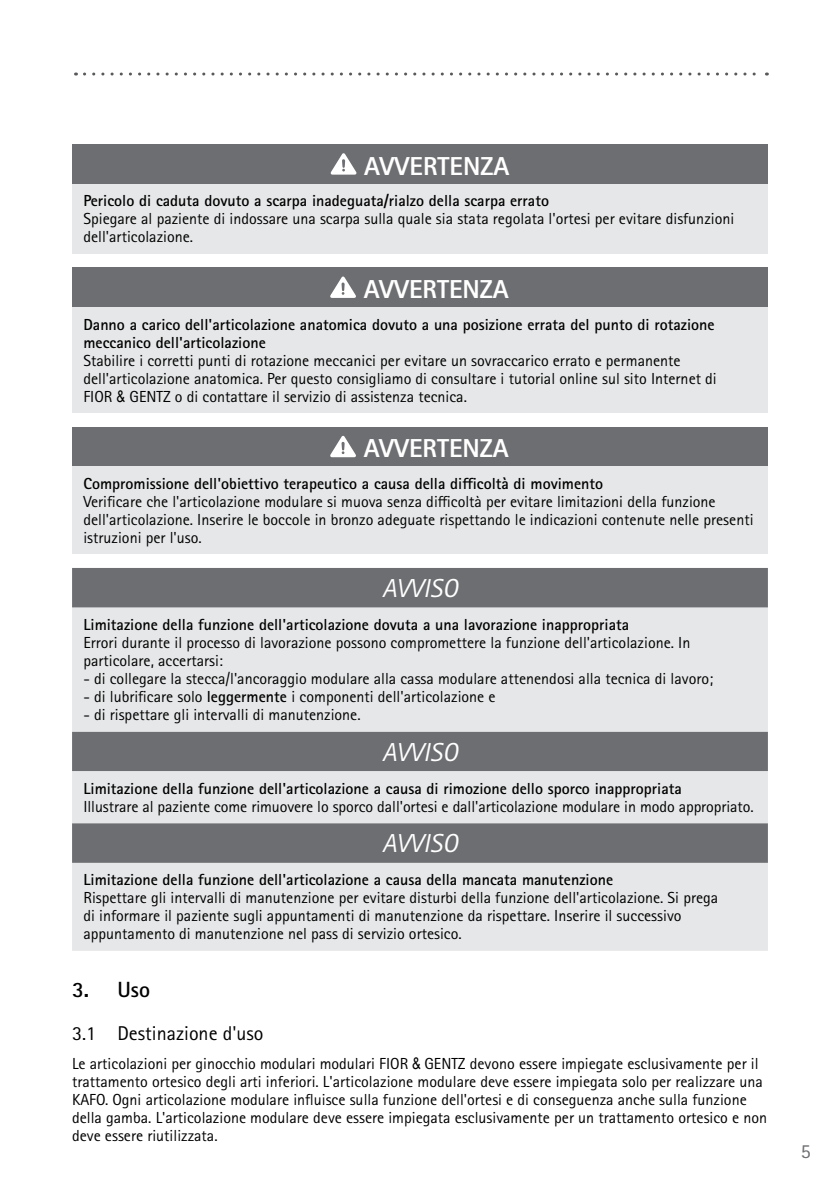
<style>
.page{position:relative;width:840px;height:1191px;background:#fff}
.page>*{position:absolute;margin:0;border:0;box-sizing:border-box;transform-origin:0 0}
.t1{font:800 26px "Rotis Sans Serif Pro";color:#fff}
.t2{font:italic 26px "Rotis Sans Serif Pro";color:#fff}
.t3{font:700 22px "Rotis Sans Serif Pro";color:#000}
.t4{font:20px "Rotis Sans Serif Pro";color:#000}
.t5{font:20px "Rotis Sans Serif Pro";color:#6d6e71}
.t6{font:16px/18px "Rotis Sans Serif Pro";color:#000}
.t7{font:700 16px/18px "Rotis Sans Serif Pro";color:#000}
.s1{font-family:"Arial Narrow"}
.s2{font-weight:700}
</style>
<div class="page">
<svg style="left:84px;top:73px;width:683px;height:3px"></svg>
<div style="left:72px;top:144px;width:695px;height:40px;background:#6d6e71"></div>
<div style="left:72px;top:184px;width:695px;height:70px;background:#e6e7e8"></div>
<svg style="left:330px;top:153px;width:27px;height:22px"></svg>
<div style="left:72px;top:267px;width:695px;height:40px;background:#6d6e71"></div>
<div style="left:72px;top:307px;width:695px;height:106px;background:#e6e7e8"></div>
<svg style="left:330px;top:276px;width:26px;height:22px"></svg>
<div style="left:72px;top:426px;width:695px;height:40px;background:#6d6e71"></div>
<div style="left:72px;top:466px;width:695px;height:88px;background:#e6e7e8"></div>
<svg style="left:330px;top:435px;width:26px;height:23px"></svg>
<div style="left:72px;top:568px;width:695px;height:39px;background:#6d6e71"></div>
<svg style="left:72px;top:607px;width:695px;height:343px;background:#cacbcc"></svg>
<h1 class="t1" style="left:364px;top:149px;width:146px">AVVERTENZA</h1>
<p class="t7" style="left:83px;top:192px;width:467px">Pericolo di caduta dovuto a scarpa inadeguata/rialzo della scarpa errato</p>
<p class="t6" style="left:83px;top:210px;width:652px">Spiegare al paziente di indossare una scarpa sulla quale sia stata regolata l'ortesi per evitare disfunzioni dell'articolazione.</p>
<h1 class="t1" style="left:363px;top:272px;width:146px">AVVERTENZA</h1>
<p class="t7" style="left:83px;top:315px;width:632px">Danno a carico dell'articolazione anatomica dovuto a una posizione errata del punto di rotazione meccanico dell'articolazione</p>
<p class="t6" style="left:83px;top:351px;width:634px">Stabilire i corretti punti di rotazione meccanici per evitare un sovraccarico errato e permanente dell'articolazione anatomica. Per questo consigliamo di consultare i tutorial online sul sito Internet di<br>FIOR <span class="s1">&amp;</span> GENTZ o di contattare il servizio di assistenza tecnica.</p>
<h1 class="t1" style="left:363px;top:432px;width:146px">AVVERTENZA</h1>
<p class="t7" style="left:83px;top:474px;width:521px">Compromissione dell'obiettivo terapeutico a causa della difficoltà di movimento</p>
<p class="t6" style="left:83px;top:492px;width:671px">Verificare che l'articolazione modulare si muova senza difficoltà per evitare limitazioni della funzione dell'articolazione. Inserire le boccole in bronzo adeguate rispettando le indicazioni contenute nelle presenti istruzioni per l'uso.</p>
<h1 class="t2" style="left:382px;top:573px;width:77px">AVVISO</h1>
<p class="t7" style="left:83px;top:615px;width:547px">Limitazione della funzione dell'articolazione dovuta a una lavorazione inappropriata</p>
<p class="t6" style="left:83px;top:634px;width:608px">Errori durante il processo di lavorazione possono compromettere la funzione dell'articolazione. In particolare, accertarsi:</p>
<p class="t6" style="left:83px;top:670px;width:631px">- di collegare la stecca/l'ancoraggio modulare alla cassa modulare attenendosi alla tecnica di lavoro;</p>
<p class="t6" style="left:83px;top:688px;width:413px">- di lubrificare solo <span class="s2">leggermente</span> i componenti dell'articolazione e</p>
<p class="t6" style="left:83px;top:706px;width:278px">- di rispettare gli intervalli di manutenzione.</p>
<h1 class="t2" style="left:382px;top:736px;width:77px">AVVISO</h1>
<p class="t7" style="left:83px;top:779px;width:599px">Limitazione della funzione dell'articolazione a causa di rimozione dello sporco inappropriata</p>
<p class="t6" style="left:83px;top:797px;width:671px">Illustrare al paziente come rimuovere lo sporco dall'ortesi e dall'articolazione modulare in modo appropriato.</p>
<h1 class="t2" style="left:382px;top:828px;width:77px">AVVISO</h1>
<p class="t7" style="left:83px;top:871px;width:531px">Limitazione della funzione dell'articolazione a causa della mancata manutenzione</p>
<p class="t6" style="left:83px;top:889px;width:636px">Rispettare gli intervalli di manutenzione per evitare disturbi della funzione dell'articolazione. Si prega di informare il paziente sugli appuntamenti di manutenzione da rispettare. Inserire il successivo appuntamento di manutenzione nel pass di servizio ortesico.</p>
<h2 class="t3" style="left:72px;top:975px;width:79px">3. Uso</h2>
<p class="t4" style="left:72px;top:1021px;width:193px">3.1 Destinazione d'uso</p>
<p class="t6" style="left:72px;top:1054px;width:696px">Le articolazioni per ginocchio modulari modulari FIOR <span class="s1">&amp;</span> GENTZ devono essere impiegate esclusivamente per il trattamento ortesico degli arti inferiori. L'articolazione modulare deve essere impiegata solo per realizzare una KAFO. Ogni articolazione modulare influisce sulla funzione dell'ortesi e di conseguenza anche sulla funzione della gamba. L'articolazione modulare deve essere impiegata esclusivamente per un trattamento ortesico e non deve essere riutilizzata.</p>
<p class="t5" style="left:800px;top:1139px;width:11px">5</p>
</div>
